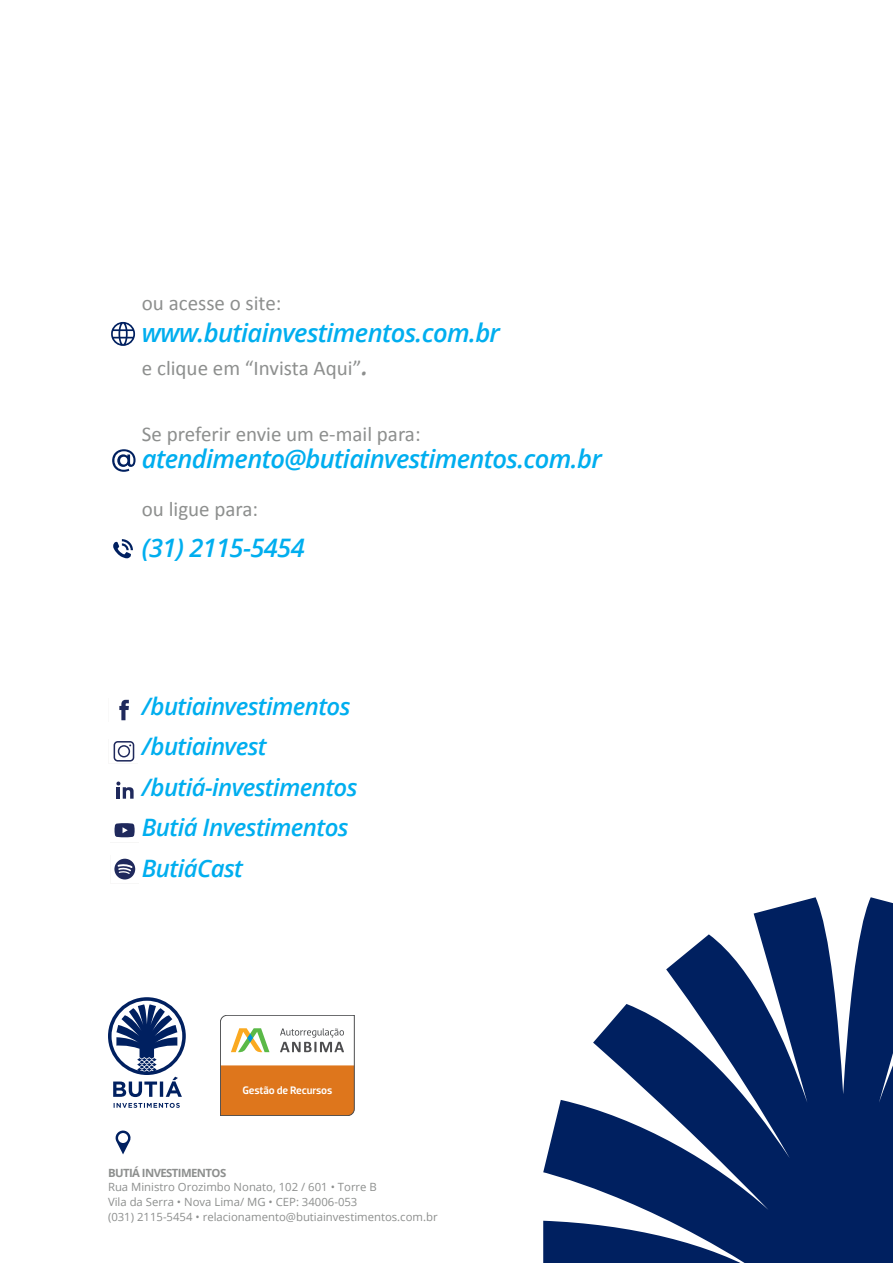
<style>
.page{position:relative;width:893px;height:1263px;background:#fff}
.page>*{position:absolute;margin:0;border:0;box-sizing:border-box;transform-origin:0 0}
.t1{font:italic 600 25.5px "Open Sans";letter-spacing:-.025em;color:#00aeef}
.t2{font:italic 600 24px/40.5px "Open Sans";letter-spacing:-.025em;color:#00aeef}
.t3{font:21px "Calibri";color:#8d8f8e}
.t4{font:11.4px/14.7px "Open Sans";color:#8d8f8e}
.t5{font:700 11.4px "Open Sans";letter-spacing:-.05em;color:#8d8f8e}
.t6{font:500 11.1px "Dobra";letter-spacing:-.02em;color:#fff}
.s1{font-family:"Open Sans";font-style:italic;font-size:30px}
</style>
<div class="page">
<svg style="left:543px;top:897px;width:350px;height:366px;fill:#002060"></svg>
<svg style="left:115px;top:1130px;width:16px;height:25px"></svg>
<svg style="left:108px;top:997px;width:78px;height:111px"></svg>
<svg style="left:220px;top:1015px;width:135px;height:101px"></svg>
<svg style="left:119px;top:700px;width:10px;height:20px"></svg>
<svg style="left:113px;top:741px;width:22px;height:21px"></svg>
<svg style="left:116px;top:781px;width:18px;height:18px"></svg>
<svg style="left:115px;top:823px;width:20px;height:14px"></svg>
<svg style="left:114px;top:858px;width:22px;height:22px"></svg>
<svg style="left:113px;top:539px;width:20px;height:20px"></svg>
<svg style="left:111px;top:321px;width:24px;height:25px"></svg>
<svg style="left:112px;top:449px;width:24px;height:23px"></svg>
<h3 class="t3" style="left:142px;top:288px;width:141px">ou acesse o site:</h3>
<h1 class="t1" style="left:142px;top:315px;width:360px">www.butiainvestimentos.com.br</h1>
<h3 class="t3" style="left:142px;top:353px;width:229px">e clique em “Invista Aqui”<span class="s1">.</span></h3>
<h3 class="t3" style="left:142px;top:419px;width:280px">Se preferir envie um e-mail para:</h3>
<h1 class="t1" style="left:142px;top:441px;width:461px">atendimento@butiainvestimentos.com.br</h1>
<h3 class="t3" style="left:142px;top:495px;width:118px">ou ligue para:</h3>
<h1 class="t1" style="left:142px;top:531px;width:164px">(31) 2115-5454</h1>
<h2 class="t2" style="left:142px;top:685px;width:217px">/butiainvestimentos /butiainvest /butiá-investimentos<br>Butiá Investimentos<br>ButiáCast</h2>
<p class="t6" style="left:242px;top:1084px;width:91px">Gestão de Recursos</p>
<p class="t5" style="left:108px;top:1164px;width:120px">BUTIÁ INVESTIMENTOS</p>
<p class="t4" style="left:108px;top:1179px;width:331px">Rua Ministro Orozimbo Nonato, 102 / 601 • Torre B<br>Vila da Serra • Nova Lima/ MG • CEP: 34006-053<br>(031) 2115-5454 • relacionamento@butiainvestimentos.com.br</p>
</div>
